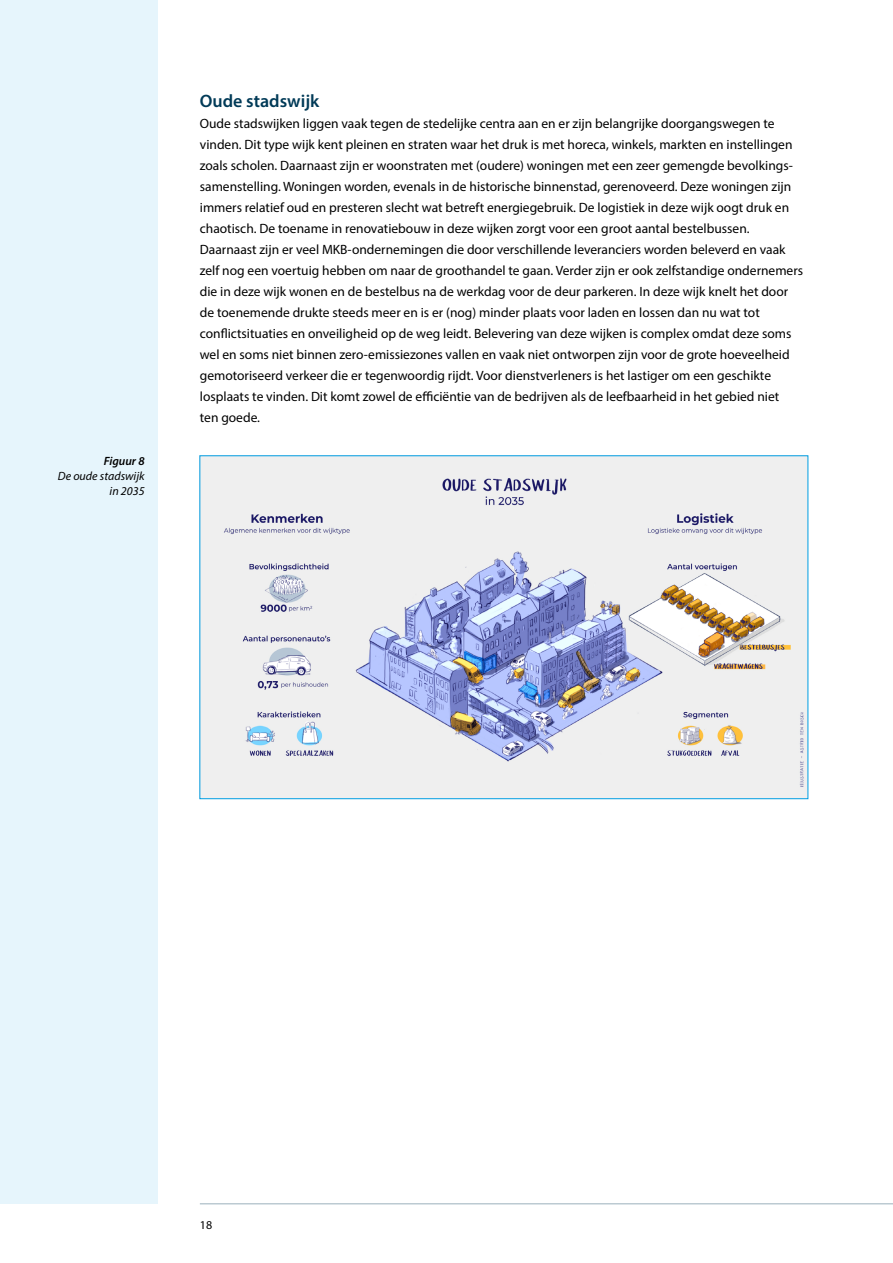
<style>
.page{position:relative;width:893px;height:1263px;background:#fff}
.page>*{position:absolute;margin:0;border:0;box-sizing:border-box;transform-origin:0 0}
.t1{font:600 18px "Myriad Pro";color:#013a57}
.t2{font:13.5px/21px "Myriad Pro";color:#000}
.t3{font:italic 12px/15px "Myriad Pro";color:#000;text-align:right}
.t4{font:italic 600 12px "Myriad Pro";color:#000}
.t5{font:12px "Myriad Pro";color:#000}
</style>
<div class="page">
<div style="left:0;top:0;width:157px;height:1203px;background:#e6f5fc"></div>
<hr style="left:200px;top:1203px;width:693px;height:1px;background:#9ab0bc">
<img style="left:202px;top:458px;width:604px;height:339px">
<p class="t4" style="left:104px;top:453px;width:42px">Figuur 8</p>
<p class="t3" style="left:58px;top:468px;width:88px">De oude stadswijk in 2035</p>
<h1 class="t1" style="left:200px;top:90px;width:121px">Oude stadswijk</h1>
<p class="t2" style="left:200px;top:113px;width:605px">Oude stadswijken liggen vaak tegen de stedelijke centra aan en er zijn belangrijke doorgangswegen te vinden. Dit type wijk kent pleinen en straten waar het druk is met horeca, winkels, markten en instellingen zoals scholen. Daarnaast zijn er woonstraten met (oudere) woningen met een zeer gemengde bevolkings&shy;samenstelling. Woningen worden, evenals in de historische binnenstad, gerenoveerd. Deze woningen zijn immers relatief oud en presteren slecht wat betreft energiegebruik. De logistiek in deze wijk oogt druk en chaotisch. De toename in renovatiebouw in deze wijken zorgt voor een groot aantal bestelbussen.<br>Daarnaast zijn er veel MKB-ondernemingen die door verschillende leveranciers worden beleverd en vaak zelf nog een voertuig hebben om naar de groothandel te gaan. Verder zijn er ook zelfstandige ondernemers die in deze wijk wonen en de bestelbus na de werkdag voor de deur parkeren. In deze wijk knelt het door de toenemende drukte steeds meer en is er (nog) minder plaats voor laden en lossen dan nu wat tot conflictsituaties en onveiligheid op de weg leidt. Belevering van deze wijken is complex omdat deze soms wel en soms niet binnen zero-emissiezones vallen en vaak niet ontworpen zijn voor de grote hoeveelheid gemotoriseerd verkeer die er tegenwoordig rijdt. Voor dienstverleners is het lastiger om een geschikte losplaats te vinden. Dit komt zowel de efficiëntie van de bedrijven als de leefbaarheid in het gebied niet<br>ten goede.</p>
<p class="t5" style="left:200px;top:1218px;width:14px">18</p>
</div>
